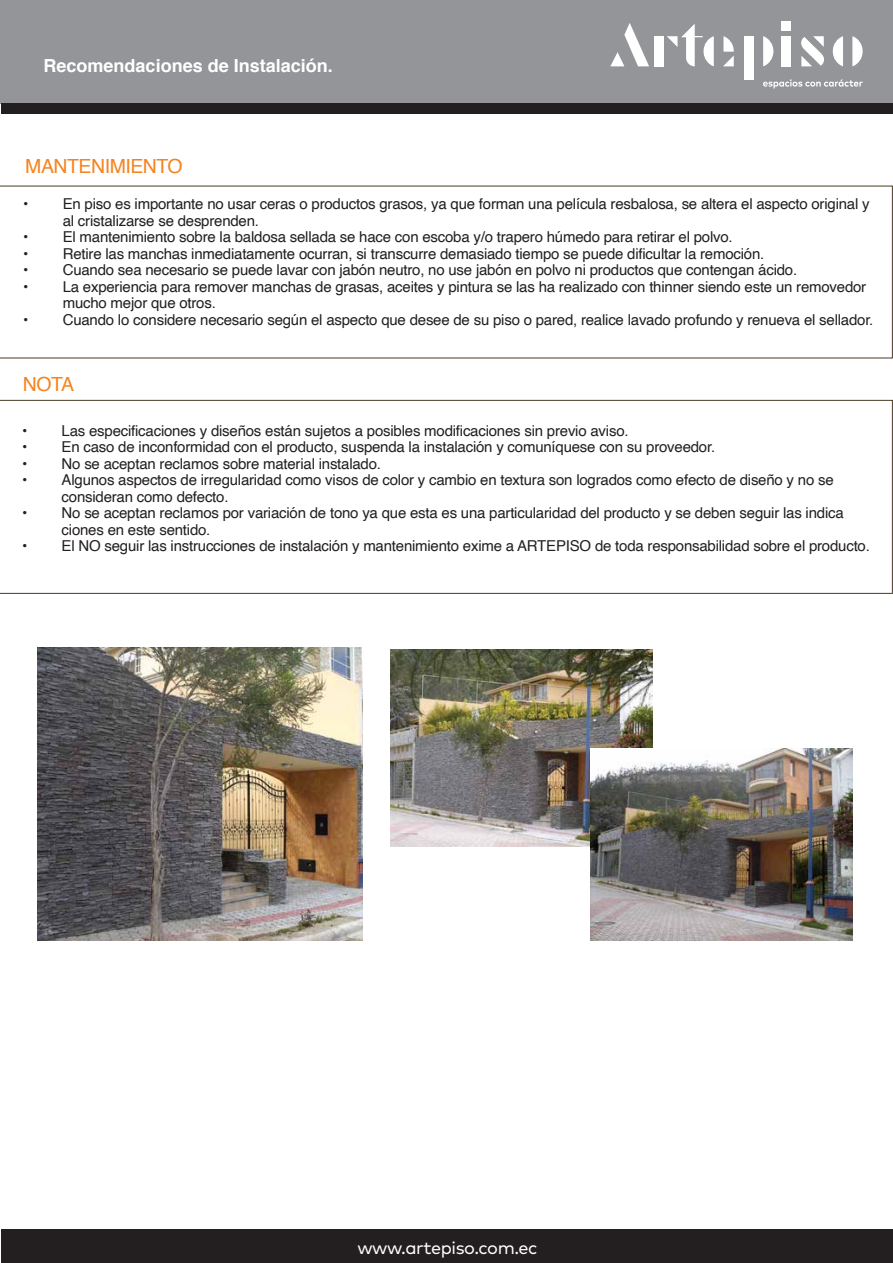
<style>
.page{position:relative;width:893px;height:1263px;background:#fff}
.page>*{position:absolute;margin:0;border:0;box-sizing:border-box;transform-origin:0 0}
.t1{font:19.5px "Helvetica";letter-spacing:-.025em;color:#f5841f}
.t2{font:700 18px "Helvetica";color:#fff}
.t3{font:18px "Mark Pro";letter-spacing:-.025em;color:#fff}
.t4{font:15px/16.5px "Helvetica";letter-spacing:-.015em;color:#231f20}
</style>
<div class="page">
<div style="left:1px;top:0;width:892px;height:104px;background:#939598"></div>
<svg style="left:723px;top:36px;width:11px;height:30px"></svg>
<div style="left:654px;top:36px;width:10px;height:30px;background:#fff"></div>
<svg style="left:667px;top:24px;width:47px;height:42px"></svg>
<svg style="left:833px;top:36px;width:10px;height:30px"></svg>
<svg style="left:852px;top:36px;width:11px;height:30px"></svg>
<svg style="left:763px;top:36px;width:10px;height:30px"></svg>
<div style="left:744px;top:36px;width:10px;height:44px;background:#fff"></div>
<div style="left:782px;top:36px;width:9px;height:30px;background:#fff"></div>
<div style="left:782px;top:21px;width:9px;height:10px;background:#fff"></div>
<svg style="left:801px;top:36px;width:23px;height:30px"></svg>
<svg style="left:610px;top:23px;width:39px;height:43px"></svg>
<svg style="left:763px;top:79px;width:100px;height:9px"></svg>
<div style="left:1px;top:103px;width:892px;height:11px;background:#231f20"></div>
<div style="left:1px;top:1229px;width:892px;height:34px;background:#231f20"></div>
<svg style="left:0;top:186px;width:893px;height:172px"></svg>
<img style="left:391px;top:650px;width:261px;height:196px">
<img style="left:591px;top:748px;width:261px;height:192px">
<svg style="left:0;top:400px;width:893px;height:194px"></svg>
<img style="left:37px;top:647px;width:326px;height:293px">
<p class="t2" style="left:44px;top:51px;width:291px">Recomendaciones de Instalación.</p>
<h1 class="t1" style="left:25px;top:151px;width:159px">MANTENIMIENTO</h1>
<p class="t4" style="left:63px;top:196px;width:808px;text-indent:-40px">• En piso es importante no usar ceras o productos grasos, ya que forman una película resbalosa, se altera el aspecto original y al cristalizarse se desprenden.</p>
<p class="t4" style="left:23px;top:229px;width:711px">• El mantenimiento sobre la baldosa sellada se hace con escoba y/o trapero húmedo para retirar el polvo.</p>
<p class="t4" style="left:23px;top:245px;width:743px">• Retire las manchas inmediatamente ocurran, si transcurre demasiado tiempo se puede dificultar la remoción.</p>
<p class="t4" style="left:23px;top:262px;width:776px">• Cuando sea necesario se puede lavar con jabón neutro, no use jabón en polvo ni productos que contengan ácido.</p>
<p class="t4" style="left:63px;top:278px;width:805px;text-indent:-40px">• La experiencia para remover manchas de grasas, aceites y pintura se las ha realizado con thinner siendo este un removedor mucho mejor que otros.</p>
<p class="t4" style="left:23px;top:311px;width:852px">• Cuando lo considere necesario según el aspecto que desee de su piso o pared, realice lavado profundo y renueva el sellador.</p>
<h1 class="t1" style="left:23px;top:369px;width:53px">NOTA</h1>
<p class="t4" style="left:22px;top:422px;width:608px">• Las especificaciones y diseños están sujetos a posibles modificaciones sin previo aviso.</p>
<p class="t4" style="left:22px;top:439px;width:695px">• En caso de inconformidad con el producto, suspenda la instalación y comuníquese con su proveedor.</p>
<p class="t4" style="left:22px;top:455px;width:361px">• No se aceptan reclamos sobre material instalado.</p>
<p class="t4" style="left:62px;top:472px;width:774px;text-indent:-40px">• Algunos aspectos de irregularidad como visos de color y cambio en textura son logrados como efecto de diseño y no se consideran como defecto.</p>
<p class="t4" style="left:62px;top:505px;width:784px;text-indent:-40px">• No se aceptan reclamos por variación de tono ya que esta es una particularidad del producto y se deben seguir las indica ciones en este sentido.</p>
<p class="t4" style="left:22px;top:538px;width:849px">• El NO seguir las instrucciones de instalación y mantenimiento exime a ARTEPISO de toda responsabilidad sobre el producto.</p>
<p class="t3" style="left:357px;top:1234px;width:181px">www.artepiso.com.ec</p>
</div>
